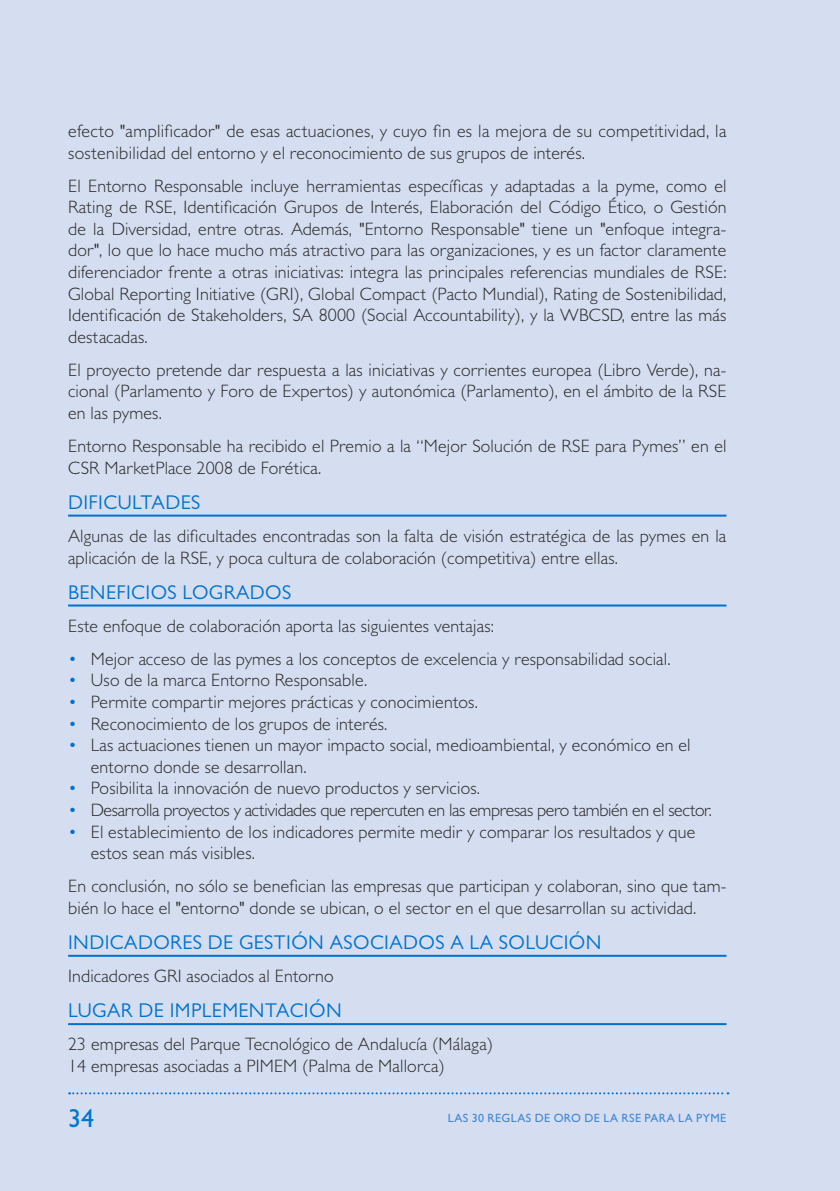
<style>
.page{position:relative;width:840px;height:1191px;background:#fff}
.page>*{position:absolute;margin:0;border:0;box-sizing:border-box;transform-origin:0 0}
.t1{font:500 26px "Gill Sans MT Pro";color:#0076cf}
.t2{font:20px "Gill Sans MT Pro";letter-spacing:.02em;color:#0072ce}
.t3{font:300 18px/21.6px "Gill Sans MT Pro";letter-spacing:.01em;color:#292829}
.t4{font:300 18px "Gill Sans MT Pro";letter-spacing:-.02em;color:#292829}
.t5{font:500 12px "Gill Sans MT Pro";letter-spacing:.03em;color:#4186d3}
.s1{color:#0072ce}
</style>
<div class="page">
<div style="left:0;top:0;width:839px;height:1191px;background:#d5def1"></div>
<svg style="left:69px;top:1092px;width:659px;height:2px"></svg>
<hr style="left:68px;top:514px;width:658px;height:2px;background:#0072ce">
<hr style="left:68px;top:604px;width:658px;height:2px;background:#0072ce">
<hr style="left:68px;top:954px;width:658px;height:2px;background:#0072ce">
<hr style="left:68px;top:1023px;width:658px;height:2px;background:#0072ce">
<p class="t3" style="left:68px;top:120px;width:659px">efecto "amplificador" de esas actuaciones, y cuyo fin es la mejora de su competitividad, la sostenibilidad del entorno y el reconocimiento de sus grupos de interés.</p>
<p class="t3" style="left:68px;top:174px;width:659px;text-align:justify">El Entorno Responsable incluye herramientas específicas y adaptadas a la pyme, como el Rating de RSE, Identificación Grupos de Interés, Elaboración del Código Ético, o Gestión de la Diversidad, entre otras. Además, "Entorno Responsable" tiene un "enfoque integra&shy;dor", lo que lo hace mucho más atractivo para las organizaciones, y es un factor claramente diferenciador frente a otras iniciativas: integra las principales referencias mundiales de RSE:<br>Global Reporting Initiative (GRI), Global Compact (Pacto Mundial), Rating de Sostenibilidad, Identificación de Stakeholders, SA 8000 (Social Accountability), y la WBCSD, entre las más destacadas.</p>
<p class="t3" style="left:68px;top:359px;width:659px;text-align:justify">El proyecto pretende dar respuesta a las iniciativas y corrientes europea (Libro Verde), na&shy;cional (Parlamento y Foro de Expertos) y autonómica (Parlamento), en el ámbito de la RSE en las pymes.</p>
<p class="t3" style="left:68px;top:435px;width:659px">Entorno Responsable ha recibido el Premio a la “Mejor Solución de RSE para Pymes” en el<br>CSR MarketPlace 2008 de Forética.</p>
<p class="t2" style="left:68px;top:490px;width:43px">DI FICULTADES</p>
<p class="t3" style="left:68px;top:525px;width:659px">Algunas de las dificultades encontradas son la falta de visión estratégica de las pymes en la aplicación de la RSE, y poca cultura de colaboración (competitiva) entre ellas.</p>
<p class="t2" style="left:68px;top:580px;width:69px">BENEFICIOS</p>
<p class="t2" style="left:182px;top:580px;width:15px">LOGRADOS</p>
<p class="t3" style="left:68px;top:614px;width:427px">Este enfoque de colaboración aporta las siguientes ventajas:</p>
<p class="t3" style="left:68px;top:647px;width:603px"><span class="s1">•</span> Mejor acceso de las pymes a los conceptos de excelencia y responsabilidad social.</p>
<p class="t3" style="left:68px;top:669px;width:301px"><span class="s1">•</span> Uso de la marca Entorno Responsable.</p>
<p class="t3" style="left:68px;top:691px;width:411px"><span class="s1">•</span> Permite compartir mejores prácticas y conocimientos.</p>
<p class="t3" style="left:68px;top:712px;width:320px"><span class="s1">•</span> Reconocimiento de los grupos de interés.</p>
<p class="t3" style="left:91px;top:734px;width:601px;text-indent:-23px"><span class="s1">•</span> Las actuaciones tienen un mayor impacto social, medioambiental, y económico en el entorno donde se desarrollan.</p>
<p class="t3" style="left:68px;top:777px;width:413px"><span class="s1">•</span> Posibilita la innovación de nuevo productos y servicios.</p>
<p class="t4" style="left:68px;top:799px;width:645px"><span class="s1">•</span> Desarrolla proyectos y actividades que repercuten en las empresas pero también en el sector.</p>
<p class="t3" style="left:91px;top:820px;width:606px;text-indent:-23px"><span class="s1">•</span> El establecimiento de los indicadores permite medir y comparar los resultados y que estos sean más visibles.</p>
<p class="t3" style="left:68px;top:875px;width:659px">En conclusión, no sólo se benefician las empresas que participan y colaboran, sino que tam&shy;bién lo hace el "entorno" donde se ubican, o el sector en el que desarrollan su actividad.</p>
<p class="t2" style="left:68px;top:930px;width:35px">INDICADORES</p>
<p class="t2" style="left:208px;top:930px;width:44px">DE GESTIÓ</p>
<p class="t2" style="left:308px;top:930px;width:36px">N ASOCIADOS</p>
<p class="t2" style="left:450px;top:930px;width:62px">ALA SOLUCIÓ</p>
<p class="t2" style="left:585px;top:930px;width:17px">N</p>
<p class="t3" style="left:68px;top:965px;width:267px">Indicadores GRI asociados al Entorno</p>
<p class="t2" style="left:68px;top:998px;width:25px">LUGAR</p>
<p class="t2" style="left:138px;top:998px;width:140px">DE IMPLEMENTACIÓ</p>
<p class="t2" style="left:326px;top:998px;width:17px">N</p>
<p class="t3" style="left:68px;top:1033px;width:426px">23 empresas del Parque Tecnológico de Andalucía (Málaga)<br>14 empresas asociadas a PIMEM (Palma de Mallorca)</p>
<h1 class="t1" style="left:68px;top:1102px;width:27px">34</h1>
<p class="t5" style="left:447px;top:1110px;width:181px">LAS 30 REGLAS DE ORO DE LA RSE</p>
<p class="t5" style="left:644px;top:1110px;width:83px">PARA LA PYME</p>
</div>
